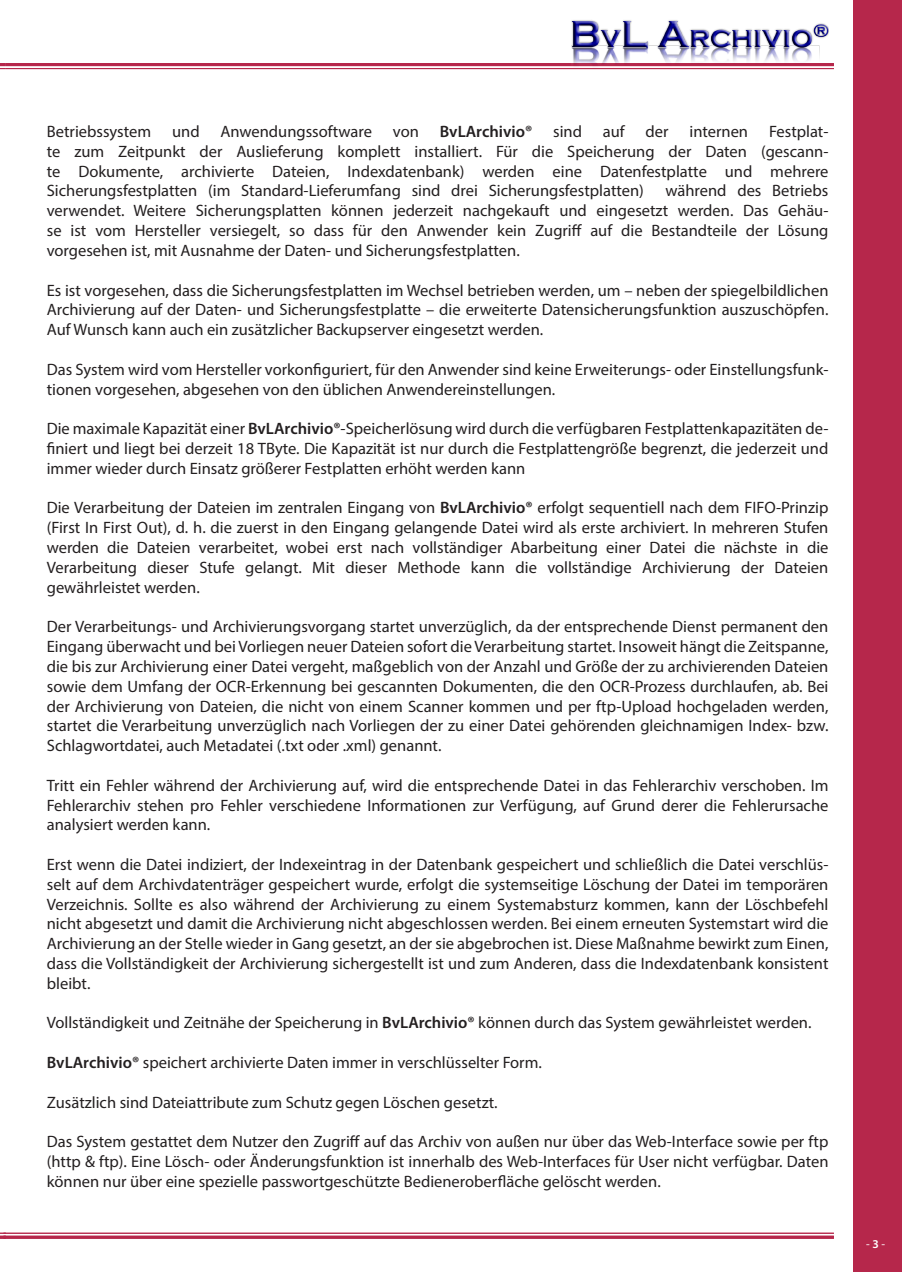
<style>
.page{position:relative;width:902px;height:1272px;background:#fff}
.page>*{position:absolute;margin:0;border:0;box-sizing:border-box;transform-origin:0 0}
.t1{font:16.5px/19.8px "Myriad Pro";color:#231f20;text-align:justify}
.t2{font:600 16.5px "Myriad Pro";color:#231f20}
.t3{font:12px "Myriad Pro";color:#fff}
.s1{font-weight:600}
</style>
<div class="page">
<img style="left:571px;top:20px;width:257px;height:47px">
<div style="left:853px;top:0;width:48px;height:1271px;background:#b6274b"></div>
<hr style="left:6px;top:63px;width:827px;height:3px;background:#b6274b">
<hr style="left:6px;top:68px;width:827px;height:1px;background:#b6274b">
<hr style="left:4px;top:1232px;width:829px;height:1px;background:#b6274b">
<hr style="left:4px;top:1235px;width:829px;height:3px;background:#b6274b">
<svg style="left:0;top:63px;width:6px;height:6px"></svg>
<svg style="left:0;top:1232px;width:6px;height:6px"></svg>
<p class="t1" style="left:47px;top:121px;width:106px">Betriebssystem</p>
<p class="t1" style="left:172px;top:121px;width:29px">und</p>
<p class="t1" style="left:220px;top:121px;width:153px">Anwendungssoftware</p>
<p class="t1" style="left:393px;top:121px;width:27px">von</p>
<p class="t2" style="left:440px;top:121px;width:94px">BvLArchivio®</p>
<p class="t1" style="left:553px;top:121px;width:30px">sind</p>
<p class="t1" style="left:603px;top:121px;width:23px">auf</p>
<p class="t1" style="left:645px;top:121px;width:24px">der</p>
<p class="t1" style="left:689px;top:121px;width:60px">internen</p>
<p class="t1" style="left:47px;top:121px;width:783px;text-indent:722px">Festplat&shy;te zum Zeitpunkt der Auslieferung komplett installiert. Für die Speicherung der Daten (gescann&shy;te Dokumente, archivierte Dateien, Indexdatenbank) werden eine Datenfestplatte und mehrere Sicherungsfestplatten (im Standard-Lieferumfang sind drei Sicherungsfestplatten)</p>
<p class="t1" style="left:47px;top:181px;width:783px;text-indent:618px">während des Betriebs verwendet. Weitere Sicherungsplatten können jederzeit nachgekauft und eingesetzt werden. Das Gehäu&shy;se ist vom Hersteller versiegelt, so dass für den Anwender kein Zugriff auf die Bestandteile der Lösung vorgesehen ist, mit Ausnahme der Daten- und Sicherungsfestplatten.</p>
<p class="t1" style="left:47px;top:280px;width:783px">Es ist vorgesehen, dass die Sicherungsfestplatten im Wechsel betrieben werden, um – neben der spiegelbildlichen Archivierung auf der Daten- und Sicherungsfestplatte – die erweiterte Datensicherungsfunktion auszuschöpfen.<br>Auf Wunsch kann auch ein zusätzlicher Backupserver eingesetzt werden.</p>
<p class="t1" style="left:47px;top:359px;width:783px">Das System wird vom Hersteller vorkonfiguriert, für den Anwender sind keine Erweiterungs- oder Einstellungsfunk&shy;tionen vorgesehen, abgesehen von den üblichen Anwendereinstellungen.</p>
<p class="t1" style="left:47px;top:418px;width:783px">Die maximale Kapazität einer <span class="s1">BvLArchivio®</span>-Speicherlösung wird durch die verfügbaren Festplattenkapazitäten de&shy;finiert und liegt bei derzeit 18 TByte. Die Kapazität ist nur durch die Festplattengröße begrenzt, die jederzeit und immer wieder durch Einsatz größerer Festplatten erhöht werden kann</p>
<p class="t1" style="left:47px;top:497px;width:783px">Die Verarbeitung der Dateien im zentralen Eingang von <span class="s1">BvLArchivio®</span> erfolgt sequentiell nach dem FIFO-Prinzip (First In First Out), d. h. die zuerst in den Eingang gelangende Datei wird als erste archiviert. In mehreren Stufen werden die Dateien verarbeitet, wobei erst nach vollständiger Abarbeitung einer Datei die nächste in die Verarbeitung dieser Stufe gelangt. Mit dieser Methode kann die vollständige Archivierung der Dateien gewährleistet werden.</p>
<p class="t1" style="left:47px;top:616px;width:783px">Der Verarbeitungs- und Archivierungsvorgang startet unverzüglich, da der entsprechende Dienst permanent den Eingang überwacht und bei Vorliegen neuer Dateien sofort die Verarbeitung startet. Insoweit hängt die Zeitspanne, die bis zur Archivierung einer Datei vergeht, maßgeblich von der Anzahl und Größe der zu archivierenden Dateien sowie dem Umfang der OCR-Erkennung bei gescannten Dokumenten, die den OCR-Prozess durchlaufen, ab. Bei der Archivierung von Dateien, die nicht von einem Scanner kommen und per ftp-Upload hochgeladen werden, startet die Verarbeitung unverzüglich nach Vorliegen der zu einer Datei gehörenden gleichnamigen Index- bzw.<br>Schlagwortdatei, auch Metadatei (.txt oder .xml) genannt.</p>
<p class="t1" style="left:47px;top:775px;width:783px">Tritt ein Fehler während der Archivierung auf, wird die entsprechende Datei in das Fehlerarchiv verschoben. Im Fehlerarchiv stehen pro Fehler verschiedene Informationen zur Verfügung, auf Grund derer die Fehlerursache analysiert werden kann.</p>
<p class="t1" style="left:47px;top:854px;width:783px">Erst wenn die Datei indiziert, der Indexeintrag in der Datenbank gespeichert und schließlich die Datei verschlüs&shy;selt auf dem Archivdatenträger gespeichert wurde, erfolgt die systemseitige Löschung der Datei im temporären Verzeichnis. Sollte es also während der Archivierung zu einem Systemabsturz kommen, kann der Löschbefehl nicht abgesetzt und damit die Archivierung nicht abgeschlossen werden. Bei einem erneuten Systemstart wird die Archivierung an der Stelle wieder in Gang gesetzt, an der sie abgebrochen ist. Diese Maßnahme bewirkt zum Einen, dass die Vollständigkeit der Archivierung sichergestellt ist und zum Anderen, dass die Indexdatenbank konsistent bleibt.</p>
<p class="t1" style="left:47px;top:1012px;width:766px">Vollständigkeit und Zeitnähe der Speicherung in <span class="s1">BvLArchivio®</span> können durch das System gewährleistet werden.</p>
<p class="t1" style="left:47px;top:1052px;width:496px"><span class="s1">BvLArchivio®</span> speichert archivierte Daten immer in verschlüsselter Form.</p>
<p class="t1" style="left:47px;top:1091px;width:452px">Zusätzlich sind Dateiattribute zum Schutz gegen Löschen gesetzt.</p>
<p class="t1" style="left:47px;top:1131px;width:783px">Das System gestattet dem Nutzer den Zugriff auf das Archiv von außen nur über das Web-Interface sowie per ftp (http &amp; ftp). Eine Lösch- oder Änderungsfunktion ist innerhalb des Web-Interfaces für User nicht verfügbar. Daten können nur über eine spezielle passwortgeschützte Bedieneroberfläche gelöscht werden.</p>
<p class="t3" style="left:866px;top:1236px;width:20px">- <span class="s1">3</span> -</p>
</div>
